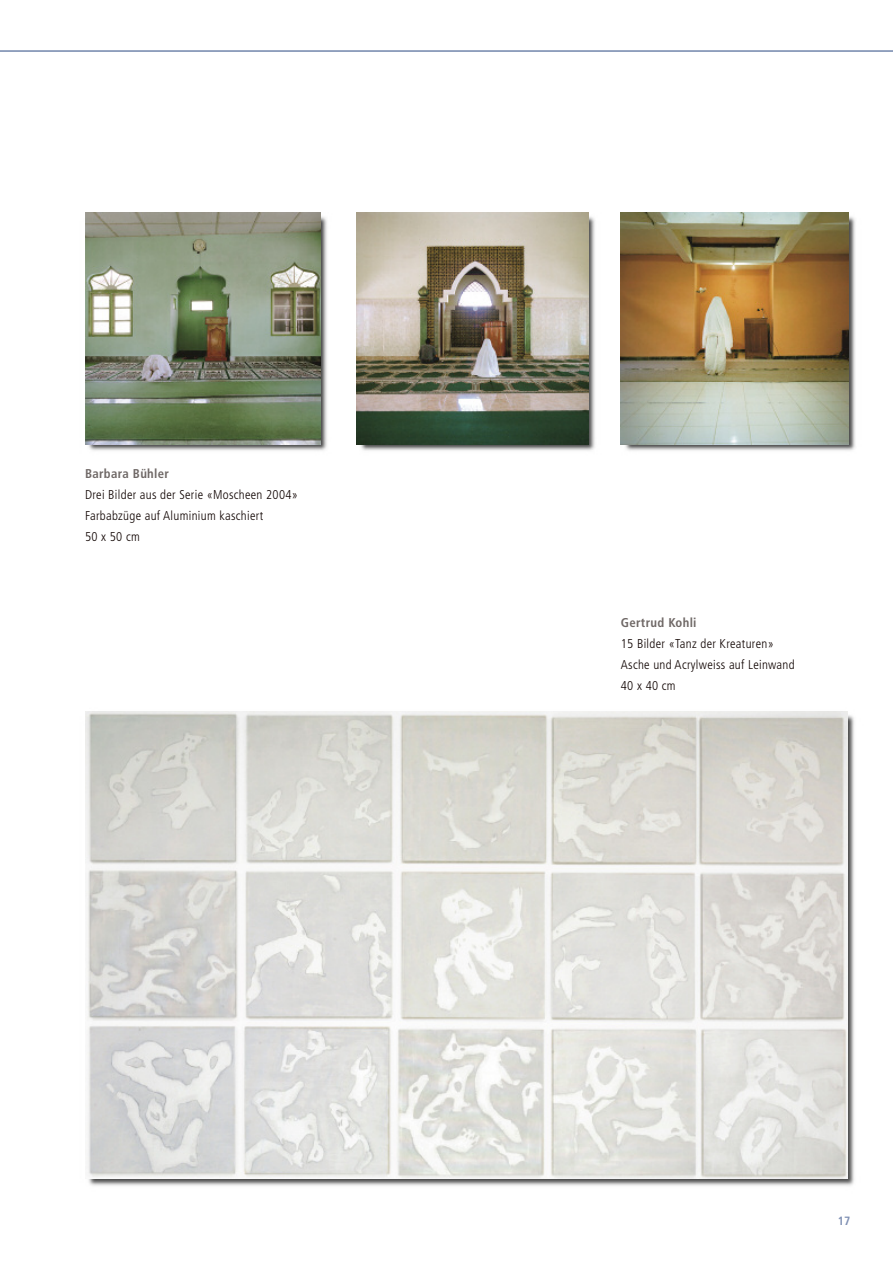
<style>
.page{position:relative;width:893px;height:1263px;background:#fff}
.page>*{position:absolute;margin:0;border:0;box-sizing:border-box;transform-origin:0 0}
.t1{font:300 condensed 12.75px/21px "Frutiger";letter-spacing:.025em;color:#0f0300}
.t2{font:700 condensed 12.75px "Frutiger";letter-spacing:.025em;color:#6f6866}
.t3{font:700 condensed 12px "Frutiger";color:#8091b4}
</style>
<div class="page">
<img style="left:0;top:50px;width:893px;height:1136px">
<hr style="left:0;top:51px;width:893px;height:1px;background:#2b4882">
<img style="left:85px;top:213px;width:236px;height:231px">
<img style="left:357px;top:213px;width:231px;height:231px">
<img style="left:621px;top:213px;width:227px;height:231px">
<img style="left:85px;top:711px;width:762px;height:468px">
<p class="t2" style="left:85px;top:469px;width:86px">Barbara Bühler</p>
<p class="t1" style="left:85px;top:485px;width:214px">Drei Bilder aus der Serie «Moscheen 2004»<br>Farbabzüge auf Aluminium kaschiert<br>50 x 50 cm</p>
<p class="t2" style="left:621px;top:618px;width:77px">Gertrud Kohli</p>
<p class="t1" style="left:621px;top:634px;width:175px">15 Bilder «Tanz der Kreaturen»<br>Asche und Acrylweiss auf Leinwand<br>40 x 40 cm</p>
<p class="t3" style="left:838px;top:1216px;width:14px">17</p>
</div>
